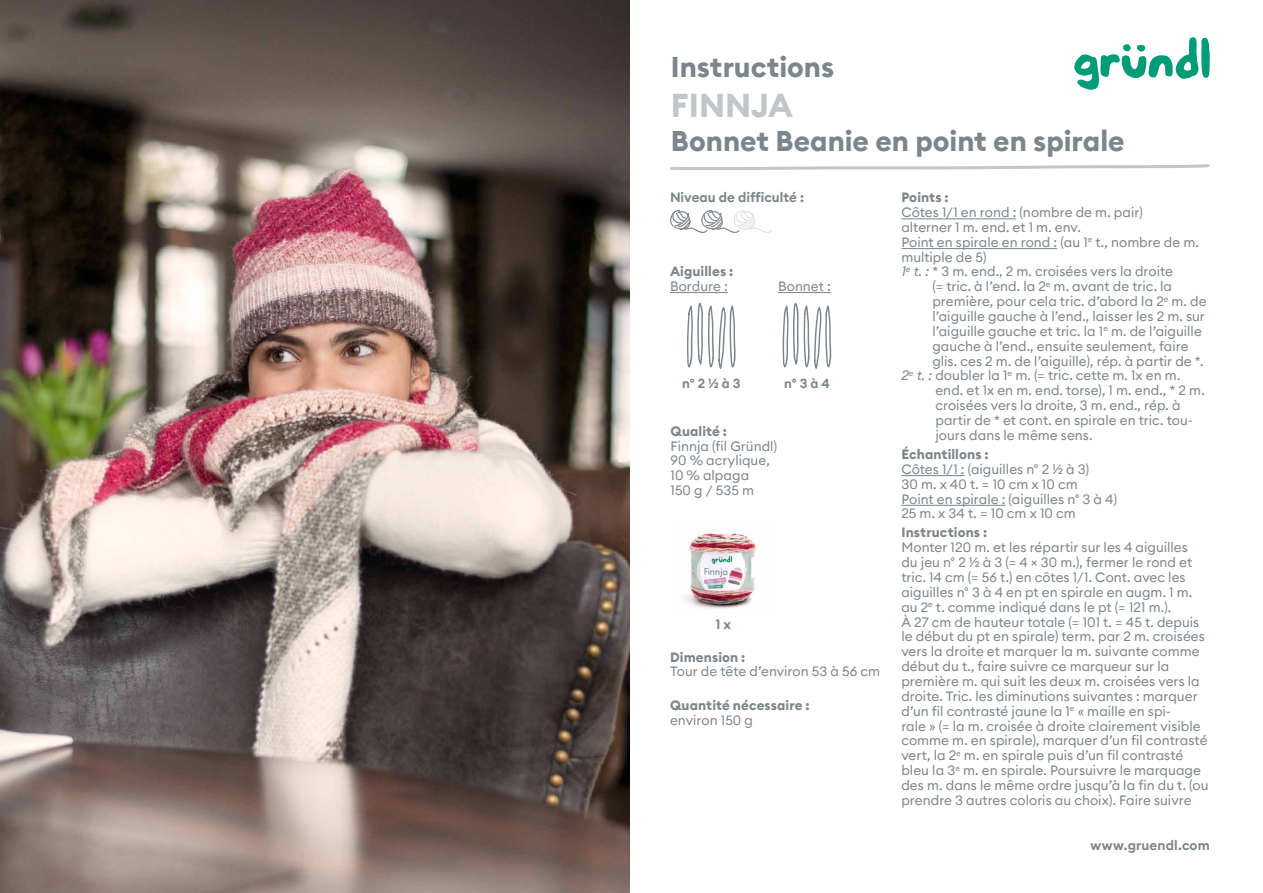
<style>
.page{position:relative;width:1263px;height:893px;background:#fff}
.page>*{position:absolute;margin:0;border:0;box-sizing:border-box;transform-origin:0 0}
.t1{font:700 33px "Euclid Circular B";letter-spacing:-.005em;color:#c2c6c9}
.t2{font:700 28.5px "Euclid Circular B";color:#7b868c}
.t3{font:13.5px/14.9px "Euclid Circular B";color:#7b868c}
.t4{font:700 13.5px "Euclid Circular B";letter-spacing:.01em;color:#7b868c}
.t5{font:600 13.5px "Euclid Circular B";color:#7b868c}
.t6{font:600 13.05px "Euclid Circular B";color:#7b868c}
.s1{font-style:italic}
</style>
<div class="page">
<svg style="left:1074px;top:37px;width:136px;height:53px"></svg>
<hr style="left:901px;top:218px;width:115px;height:1px;background:#7b868c">
<hr style="left:901px;top:248px;width:156px;height:1px;background:#7b868c">
<hr style="left:901px;top:475px;width:63px;height:1px;background:#7b868c">
<hr style="left:901px;top:505px;width:104px;height:1px;background:#7b868c">
<svg style="left:670px;top:210px;width:102px;height:23px"></svg>
<svg style="left:670px;top:164px;width:540px;height:6px"></svg>
<hr style="left:670px;top:292px;width:58px;height:1px;background:#7b868c">
<hr style="left:778px;top:292px;width:53px;height:1px;background:#7b868c">
<svg style="left:687px;top:303px;width:49px;height:66px"></svg>
<svg style="left:783px;top:303px;width:49px;height:66px"></svg>
<img style="left:683px;top:533px;width:77px;height:76px">
<img style="left:0;top:0;width:629px;height:893px">
<h2 class="t2" style="left:671px;top:48px;width:165px">Instructions</h2>
<h1 class="t1" style="left:671px;top:84px;width:123px">FINNJA</h1>
<h2 class="t2" style="left:671px;top:122px;width:455px">Bonnet Beanie en point en spirale</h2>
<p class="t5" style="left:670px;top:189px;width:135px">Niveau de difficulté :</p>
<p class="t4" style="left:670px;top:262px;width:65px">Aiguilles :</p>
<p class="t3" style="left:670px;top:278px;width:59px">Bordure :</p>
<p class="t3" style="left:778px;top:278px;width:54px">Bonnet :</p>
<p class="t6" style="left:682px;top:375px;width:60px">n° 2 ½ à 3</p>
<p class="t6" style="left:784px;top:375px;width:47px">n° 3 à 4</p>
<p class="t4" style="left:670px;top:422px;width:58px">Qualité :</p>
<p class="t3" style="left:670px;top:438px;width:108px">Finnja (fil Gründl)<br>90 % acrylique,<br>10 % alpaga<br>150 g / 535 m</p>
<p class="t5" style="left:715px;top:616px;width:17px">1 x</p>
<p class="t4" style="left:670px;top:648px;width:77px">Dimension :</p>
<p class="t3" style="left:670px;top:664px;width:212px">Tour de tête d’environ 53 à 56 cm</p>
<p class="t4" style="left:670px;top:697px;width:141px">Quantité nécessaire :</p>
<p class="t3" style="left:670px;top:713px;width:84px">environ 150 g</p>
<p class="t4" style="left:901px;top:189px;width:49px">Points :</p>
<p class="t3" style="left:901px;top:205px;width:243px">Côtes 1/1 en rond : (nombre de m. pair)</p>
<p class="t3" style="left:901px;top:220px;width:181px">alterner 1 m. end. et 1 m. env.</p>
<p class="t3" style="left:901px;top:234px;width:299px">Point en spirale en rond : (au 1<sup>e</sup> t., nombre de m.</p>
<p class="t3" style="left:901px;top:249px;width:87px">multiple de 5)</p>
<p class="t3" style="left:901px;top:264px;width:273px"><span class="s1">1</span><sup>e</sup> <span class="s1">t. :</span> * 3 m. end., 2 m. croisées vers la droite</p>
<p class="t3" style="left:932px;top:279px;width:241px">(= tric. à l’end. la 2<sup>e</sup> m. avant de tric. la</p>
<p class="t3" style="left:932px;top:294px;width:276px">première, pour cela tric. d’abord la 2<sup>e</sup> m. de</p>
<p class="t3" style="left:932px;top:309px;width:274px">l’aiguille gauche à l’end., laisser les 2 m. sur</p>
<p class="t3" style="left:932px;top:324px;width:271px">l’aiguille gauche et tric. la 1<sup>e</sup> m. de l’aiguille</p>
<p class="t3" style="left:932px;top:338px;width:258px">gauche à l’end., ensuite seulement, faire</p>
<p class="t3" style="left:932px;top:353px;width:273px">glis. ces 2 m. de l’aiguille), rép. à partir de *.</p>
<p class="t3" style="left:901px;top:368px;width:281px"><span class="s1">2</span><sup>e</sup> <span class="s1">t. :</span> doubler la 1<sup>e</sup> m. (= tric. cette m. 1x en m.</p>
<p class="t3" style="left:935px;top:383px;width:271px">end. et 1x en m. end. torse), 1 m. end., * 2 m.</p>
<p class="t3" style="left:935px;top:398px;width:247px">croisées vers la droite, 3 m. end., rép. à</p>
<p class="t3" style="left:935px;top:413px;width:259px">partir de * et cont. en spirale en tric. tou-</p>
<p class="t3" style="left:935px;top:427px;width:159px">jours dans le même sens.</p>
<p class="t4" style="left:901px;top:445px;width:89px">Échantillons :</p>
<p class="t3" style="left:901px;top:461px;width:217px">Côtes 1/1 : (aiguilles n° 2 ½ à 3)<br>30 m. x 40 t. = 10 cm x 10 cm<br>Point en spirale : (aiguilles n° 3 à 4)<br>25 m. x 34 t. = 10 cm x 10 cm</p>
<p class="t4" style="left:901px;top:524px;width:87px">Instructions :</p>
<p class="t3" style="left:901px;top:540px;width:309px">Monter 120 m. et les répartir sur les 4 aiguilles<br>du jeu n° 2 ½ à 3 (= 4 × 30 m.), fermer le rond et tric. 14 cm (= 56 t.) en côtes 1/1. Cont. avec les aiguilles n° 3 à 4 en pt en spirale en augm. 1 m. au 2<sup>e</sup> t. comme indiqué dans le pt (= 121 m.).<br>À 27 cm de hauteur totale (= 101 t. = 45 t. depuis le début du pt en spirale) term. par 2 m. croisées vers la droite et marquer la m. suivante comme début du t., faire suivre ce marqueur sur la première m. qui suit les deux m. croisées vers la droite. Tric. les diminutions suivantes : marquer d’un fil contrasté jaune la 1<sup>e</sup> « maille en spi-<br>rale » (= la m. croisée à droite clairement visible comme m. en spirale), marquer d’un fil contrasté vert, la 2<sup>e</sup> m. en spirale puis d’un fil contrasté bleu la 3<sup>e</sup> m. en spirale. Poursuivre le marquage des m. dans le même ordre jusqu’à la fin du t. (ou prendre 3 autres coloris au choix). Faire suivre</p>
<p class="t5" style="left:1091px;top:836px;width:121px">www.gruendl.com</p>
</div>
